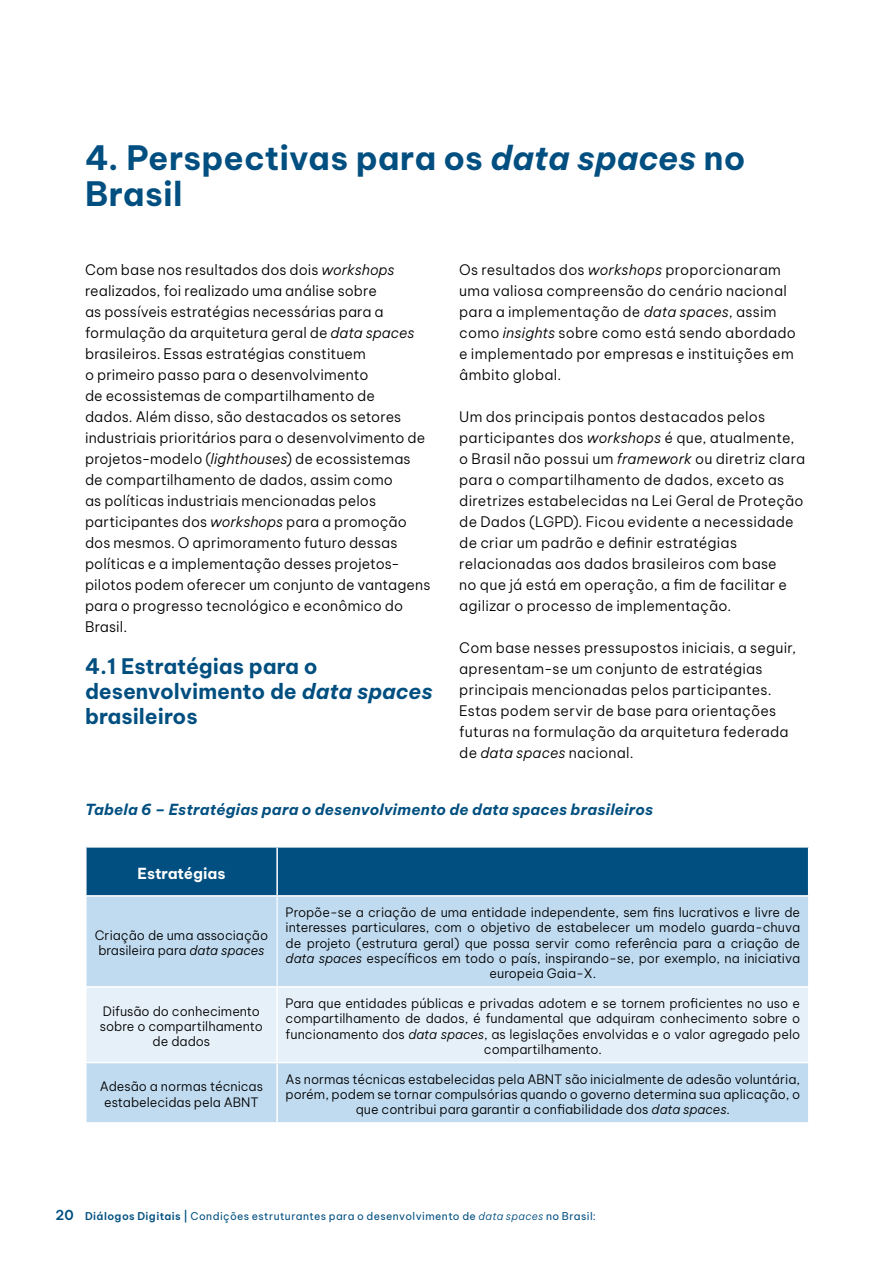
<style>
.page{position:relative;width:893px;height:1263px;background:#fff}
.page>*{position:absolute;margin:0;border:0;box-sizing:border-box;transform-origin:0 0}
.t1{font:700 33px/36px "Be Vietnam Pro";letter-spacing:.005em;color:#004f80}
.t2{font:700 21px/25.2px "Be Vietnam Pro";letter-spacing:-.005em;color:#004f80}
.t3{font:italic 700 15px "Be Vietnam Pro";letter-spacing:.01em;color:#004f80}
.t4{font:700 15px "Be Vietnam Pro";letter-spacing:-.005em;color:#fff}
.t5{font:300 14.25px/21px "Be Vietnam Pro";letter-spacing:.01em;color:#000}
.t6{font:300 12.75px/15.3px "Be Vietnam Pro";color:#000;text-align:center}
.t7{font:10.5px "Be Vietnam Pro";letter-spacing:.04em;color:#004f80}
.s1{font-style:italic}
.s2{font-weight:600;font-size:13.5px}
.s3{font-weight:600}
.s4{font-weight:300;font-style:italic}
</style>
<div class="page">
<div style="left:87px;top:848px;width:721px;height:47px;background:#004f80"></div>
<div style="left:87px;top:897px;width:721px;height:89px;background:#c0dbf0"></div>
<div style="left:87px;top:988px;width:721px;height:74px;background:#e6f0f9"></div>
<div style="left:87px;top:1063px;width:721px;height:59px;background:#c0dbf0"></div>
<hr style="left:276px;top:848px;width:2px;height:47px;background:#fff">
<hr style="left:276px;top:987px;width:2px;height:75px;background:#fff">
<hr style="left:277px;top:897px;width:1px;height:89px;background:#fff">
<hr style="left:276px;top:1063px;width:2px;height:59px;background:#fff">
<h1 class="t1" style="left:85px;top:136px;width:662px">4. Perspectivas para os <span class="s1">data spaces</span> no<br>Brasil</h1>
<p class="t5" style="left:85px;top:258px;width:347px">Com base nos resultados dos dois <span class="s1">workshops </span>realizados, foi realizado uma análise sobre<br>as possíveis estratégias necessárias para a formulação da arquitetura geral de <span class="s1">data spaces </span>brasileiros. Essas estratégias constituem<br>o primeiro passo para o desenvolvimento<br>de ecossistemas de compartilhamento de<br>dados. Além disso, são destacados os setores industriais prioritários para o desenvolvimento de projetos-modelo (<span class="s1">lighthouses</span>) de ecossistemas de compartilhamento de dados, assim como<br>as políticas industriais mencionadas pelos participantes dos <span class="s1">workshops</span> para a promoção dos mesmos. O aprimoramento futuro dessas políticas e a implementação desses projetos&shy;pilotos podem oferecer um conjunto de vantagens para o progresso tecnológico e econômico do Brasil.</p>
<h2 class="t2" style="left:85px;top:651px;width:349px">4.1 Estratégias para o desenvolvimento de <span class="s1">data spaces </span>brasileiros</h2>
<p class="t5" style="left:459px;top:258px;width:338px">Os resultados dos <span class="s1">workshops</span> proporcionaram uma valiosa compreensão do cenário nacional para a implementação de <span class="s1">data spaces</span>, assim como <span class="s1">insights</span> sobre como está sendo abordado e implementado por empresas e instituições em âmbito global.</p>
<p class="t5" style="left:459px;top:405px;width:347px">Um dos principais pontos destacados pelos participantes dos <span class="s1">workshops</span> é que, atualmente, o Brasil não possui um <span class="s1">framework</span> ou diretriz clara para o compartilhamento de dados, exceto as diretrizes estabelecidas na Lei Geral de Proteção de Dados (LGPD). Ficou evidente a necessidade de criar um padrão e definir estratégias relacionadas aos dados brasileiros com base<br>no que já está em operação, a fim de facilitar e agilizar o processo de implementação.</p>
<p class="t5" style="left:459px;top:636px;width:338px">Com base nesses pressupostos iniciais, a seguir, apresentam-se um conjunto de estratégias principais mencionadas pelos participantes.<br>Estas podem servir de base para orientações futuras na formulação da arquitetura federada de <span class="s1">data spaces</span> nacional.</p>
<p class="t3" style="left:85px;top:797px;width:570px">Tabela 6 – Estratégias para o desenvolvimento de data spaces brasileiros</p>
<p class="t4" style="left:138px;top:860px;width:89px">Estratégias</p>
<p class="t6" style="left:95px;top:926px;width:175px;text-align:left">Criação de uma associação brasileira para <span class="s1">data spaces</span></p>
<p class="t6" style="left:286px;top:904px;width:516px">Propõe-se a criação de uma entidade independente, sem fins lucrativos e livre de interesses particulares, com o objetivo de estabelecer um modelo guarda-chuva de projeto (estrutura geral) que possa servir como referência para a criação de <span class="s1">data spaces</span> específicos em todo o país, inspirando-se, por exemplo, na iniciativa europeia Gaia-X.</p>
<p class="t6" style="left:100px;top:1002px;width:164px">Difusão do conhecimento sobre o compartilhamento de dados</p>
<p class="t6" style="left:286px;top:995px;width:516px">Para que entidades públicas e privadas adotem e se tornem proficientes no uso e compartilhamento de dados, é fundamental que adquiram conhecimento sobre o funcionamento dos <span class="s1">data spaces</span>, as legislações envolvidas e o valor agregado pelo compartilhamento.</p>
<p class="t6" style="left:100px;top:1078px;width:165px">Adesão a normas técnicas estabelecidas pela ABNT</p>
<p class="t6" style="left:286px;top:1070px;width:516px">As normas técnicas estabelecidas pela ABNT são inicialmente de adesão voluntária, porém, podem se tornar compulsórias quando o governo determina sua aplicação, o que contribui para garantir a confiabilidade dos <span class="s1">data spaces</span>.</p>
<p class="t7" style="left:55px;top:1207px;width:542px"><span class="s2">20</span> <span class="s3">Diálogos Digitais |</span> Condições estruturantes para o desenvolvimento de <span class="s4">data spaces</span> no Brasil:</p>
</div>
